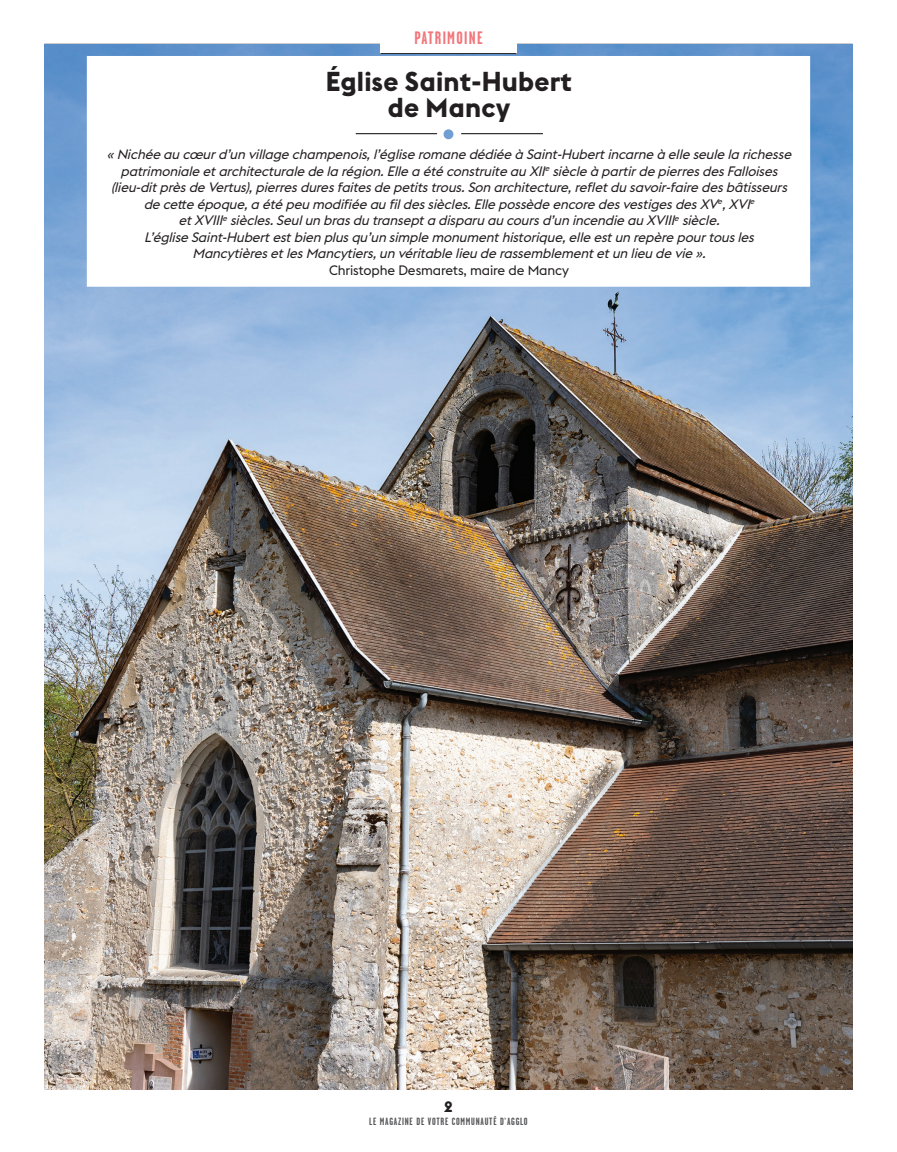
<style>
.page{position:relative;width:897px;height:1152px;background:#fff}
.page>*{position:absolute;margin:0;border:0;box-sizing:border-box;transform-origin:0 0}
.t1{font:700 27px/25.5px "Euclid Flex";letter-spacing:.01em;color:#231f20;text-align:center}
.t2{font:700 18px "Garage Gothic";letter-spacing:.07em;color:#f2767b}
.t3{font:700 15px "Euclid Flex";color:#231f20}
.t4{font:italic 13.5px/16.5px "Euclid Flex";color:#231f20;text-align:center}
.t5{font:13.5px "Euclid Flex";letter-spacing:-.01em;color:#231f20}
.t6{font:700 10.5px "Garage Gothic";letter-spacing:.07em;color:#57585a}
</style>
<div class="page">
<hr style="left:44px;top:44px;width:336px;height:1px;background:#231f20">
<hr style="left:516px;top:44px;width:336px;height:1px;background:#231f20">
<img style="left:44px;top:45px;width:808px;height:1044px">
<div style="left:380px;top:30px;width:136px;height:24px;background:#fff"></div>
<hr style="left:380px;top:53px;width:136px;height:1px;background:#231f20">
<svg style="left:87px;top:56px;width:723px;height:231px"></svg>
<hr style="left:355px;top:133px;width:82px;height:1px;background:#231f20">
<hr style="left:461px;top:133px;width:82px;height:1px;background:#231f20">
<h2 class="t2" style="left:414px;top:25px;width:70px">PATRIMOINE</h2>
<h1 class="t1" style="left:326px;top:69px;width:247px">Église Saint-Hubert de Mancy</h1>
<p class="t4" style="left:107px;top:146px;width:691px">«Nichéeaucœurd’unvillagechampenois,l’égliseromanedédiéeàSaint-Hubertincarneàelleseulelarichesse patrimonialeetarchitecturaledelarégion.ElleaétéconstruiteauXII<sup>e</sup>siècleàpartirdepierresdesFalloises (lieu-ditprèsdeVertus),pierresduresfaitesdepetitstrous.Sonarchitecture,refletdusavoir-fairedesbâtisseurs decetteépoque,aétépeumodifiéeaufildessiècles.EllepossèdeencoredesvestigesdesXV<sup>e</sup>,XVI<sup>e </sup>etXVIII<sup>e</sup>siècles.Seulunbrasdutranseptadisparuaucoursd’unincendieauXVIII<sup>e</sup>siècle.<br>L’égliseSaint-Hubertestbienplusqu’unsimplemonumenthistorique,elleestunrepèrepourtousles MancytièresetlesMancytiers,unvéritablelieuderassemblementetunlieudevie».</p>
<p class="t5" style="left:329px;top:262px;width:241px">Christophe Desmarets, maire de Mancy</p>
<p class="t3" style="left:444px;top:1097px;width:10px">2</p>
<p class="t6" style="left:369px;top:1114px;width:160px">LE MAGAZINE DE VOTRE COMMUNAUTÉ D’AGGLO</p>
</div>
